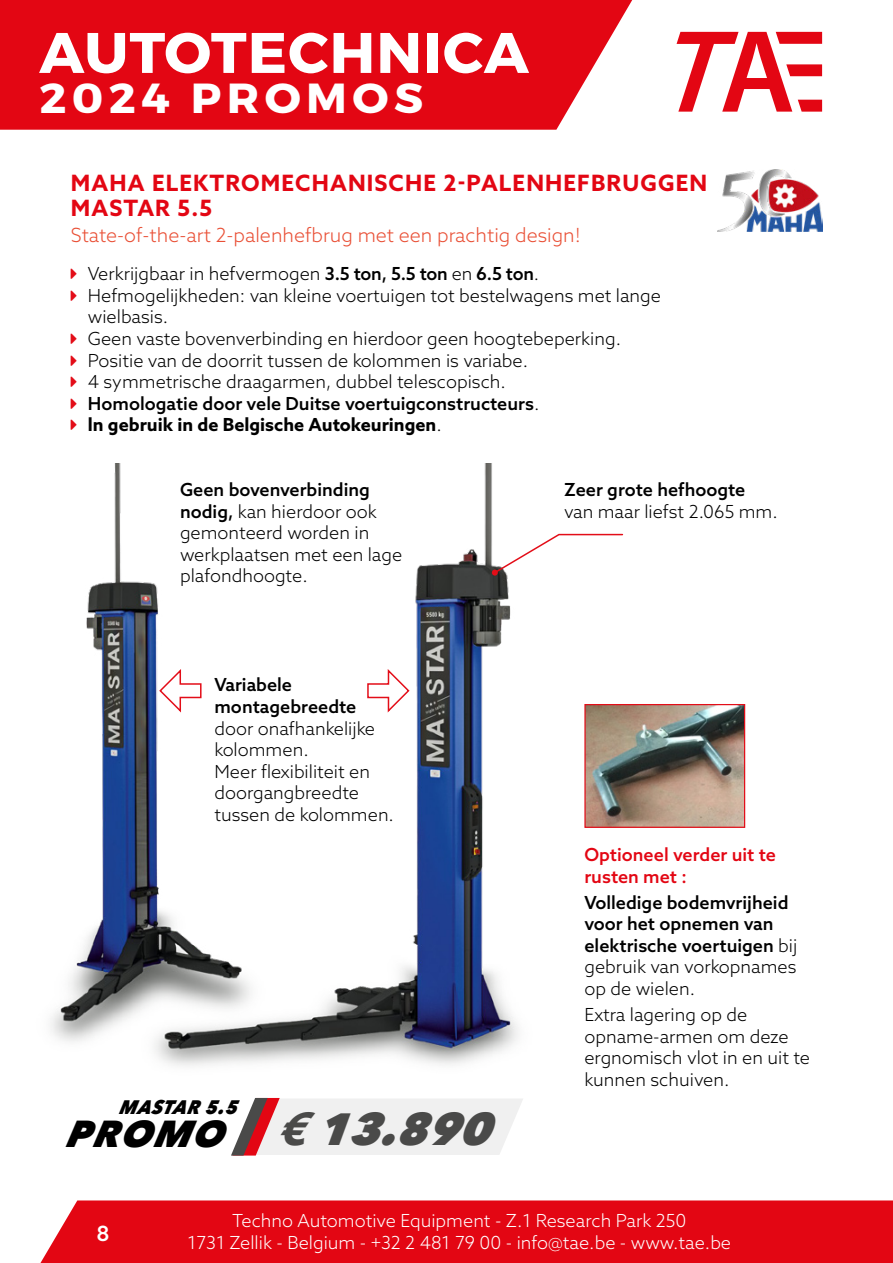
<style>
.page{position:relative;width:893px;height:1263px;background:#fff}
.page>*{position:absolute;margin:0;border:0;box-sizing:border-box;transform-origin:0 0}
.t1{font:700 57px "Montserrat";letter-spacing:.02em;color:#fff}
.t2{font:italic 800 45px "Avenir Next";color:#4a4a49}
.t3{font:700 42px "Montserrat";letter-spacing:.12em;color:#fff;scale:1.07 1}
.t4{font:italic 800 37.5px "Avenir Next";color:#000}
.t5{font:700 22.5px/25.2px "Azo Sans";letter-spacing:.05em;color:#e30613}
.t6{font:500 21px "Azo Sans";color:#fff}
.t7{font:300 19.5px "Azo Sans";color:#e94f35}
.t8{font:italic 800 19.5px "Avenir Next";color:#000;scale:.9 1}
.t9{font:300 18px/21.6px "Azo Sans";color:#000}
.t10{font:500 18px/21.6px "Azo Sans";color:#000}
.t11{font:300 18px/21.6px "Azo Sans";color:#fff;text-align:center}
.t12{font:700 18px "Azo Sans";color:#000}
.t13{font:500 18px/21.6px "Azo Sans";color:#e30613}
.s1{color:#e30d18}
.s2{font-weight:500}
.s3{font-weight:300}
.s4{font-weight:700}
</style>
<div class="page">
<div style="left:0;top:0;width:633px;height:130px;background:#e30613"></div>
<div style="left:40px;top:1200px;width:853px;height:63px;background:#e30613"></div>
<svg style="left:677px;top:32px;width:145px;height:80px"></svg>
<img style="left:717px;top:170px;width:105px;height:62px">
<svg style="left:231px;top:1107px;width:288px;height:48px"></svg>
<img style="left:50px;top:463px;width:473px;height:644px">
<svg style="left:492px;top:533px;width:132px;height:43px"></svg>
<img style="left:586px;top:706px;width:157px;height:120px">
<div style="left:584px;top:704px;width:161px;height:124px;border:1px solid #e30d18"></div>
<svg style="left:158px;top:667px;width:44px;height:47px"></svg>
<svg style="left:366px;top:667px;width:45px;height:47px"></svg>
<h1 class="t1" style="left:39px;top:17px;width:491px">AUTOTECHNICA</h1>
<h3 class="t3" style="left:39px;top:72px;width:360px">2024 PROMOS</h3>
<p class="t5" style="left:71px;top:170px;width:638px">MAHA ELEKTROMECHANISCHE 2-PALENHEFBRUGGEN<br>MASTAR 5.5</p>
<p class="t7" style="left:71px;top:222px;width:512px">State-of-the-art 2-palenhefbrug met een prachtig design!</p>
<p class="t9" style="left:71px;top:263px;width:470px"><span class="s1">❖</span> Verkrijgbaar in hefvermogen <span class="s2">3.5 ton, 5.5 ton</span> en <span class="s2">6.5 ton</span>.</p>
<p class="t9" style="left:88px;top:284px;width:575px;text-indent:-17px"><span class="s1">❖</span> Hefmogelijkheden: van kleine voertuigen tot bestelwagens met lange wielbasis.</p>
<p class="t9" style="left:71px;top:328px;width:552px"><span class="s1">❖</span> Geen vaste bovenverbinding en hierdoor geen hoogtebeperking.</p>
<p class="t9" style="left:71px;top:349px;width:459px"><span class="s1">❖</span> Positie van de doorrit tussen de kolommen is variabe.</p>
<p class="t9" style="left:71px;top:371px;width:437px"><span class="s1">❖</span> 4 symmetrische draagarmen, dubbel telescopisch.</p>
<p class="t10" style="left:71px;top:392px;width:470px"><span class="s1">❖</span> Homologatie door vele Duitse voertuigconstructeurs<span class="s3">.</span></p>
<p class="t12" style="left:71px;top:413px;width:372px"><span class="s1">❖</span> ln gebruik in de Belgische Autokeuringen<span class="s3">.</span></p>
<p class="t9" style="left:180px;top:479px;width:224px"><span class="s2">Geen bovenverbinding nodig,</span> kan hierdoor ook gemonteerd worden in werkplaatsen met een lage plafondhoogte.</p>
<p class="t10" style="left:214px;top:674px;width:143px">Variabele montagebreedte</p>
<p class="t9" style="left:214px;top:717px;width:181px">door onafhankelijke kolommen.<br>Meer flexibiliteit en doorgangbreedte tussen de kolommen.</p>
<p class="t8" style="left:119px;top:1095px;width:139px">MASTA R 5.5</p>
<h3 class="t4" style="left:65px;top:1111px;width:171px">PROMO</h3>
<h2 class="t2" style="left:276px;top:1101px;width:235px"><span class="s4">€</span>13.890</h2>
<p class="t10" style="left:564px;top:478px;width:183px">Zeer grote hefhoogte</p>
<p class="t9" style="left:564px;top:500px;width:215px">van maar liefst 2.065 mm.</p>
<p class="t13" style="left:584px;top:844px;width:193px">Optioneel verder uit te rusten met :</p>
<p class="t10" style="left:584px;top:891px;width:214px">Volledige bodemvrijheid voor het opnemen van elektrische voertuigen <span class="s3">bij gebruik van vorkopnames op de wielen.</span></p>
<p class="t9" style="left:584px;top:1003px;width:227px">Extra lagering op de opname-armen om deze ergnomisch vlot in en uit te kunnen schuiven.</p>
<p class="t6" style="left:96px;top:1220px;width:15px">8</p>
<p class="t11" style="left:187px;top:1210px;width:545px">Techno Automotive Equipment - Z.1 Research Park 250<br>1731 Zellik - Belgium - +32 2 481 79 00 - info@tae.be - www.tae.be</p>
</div>
